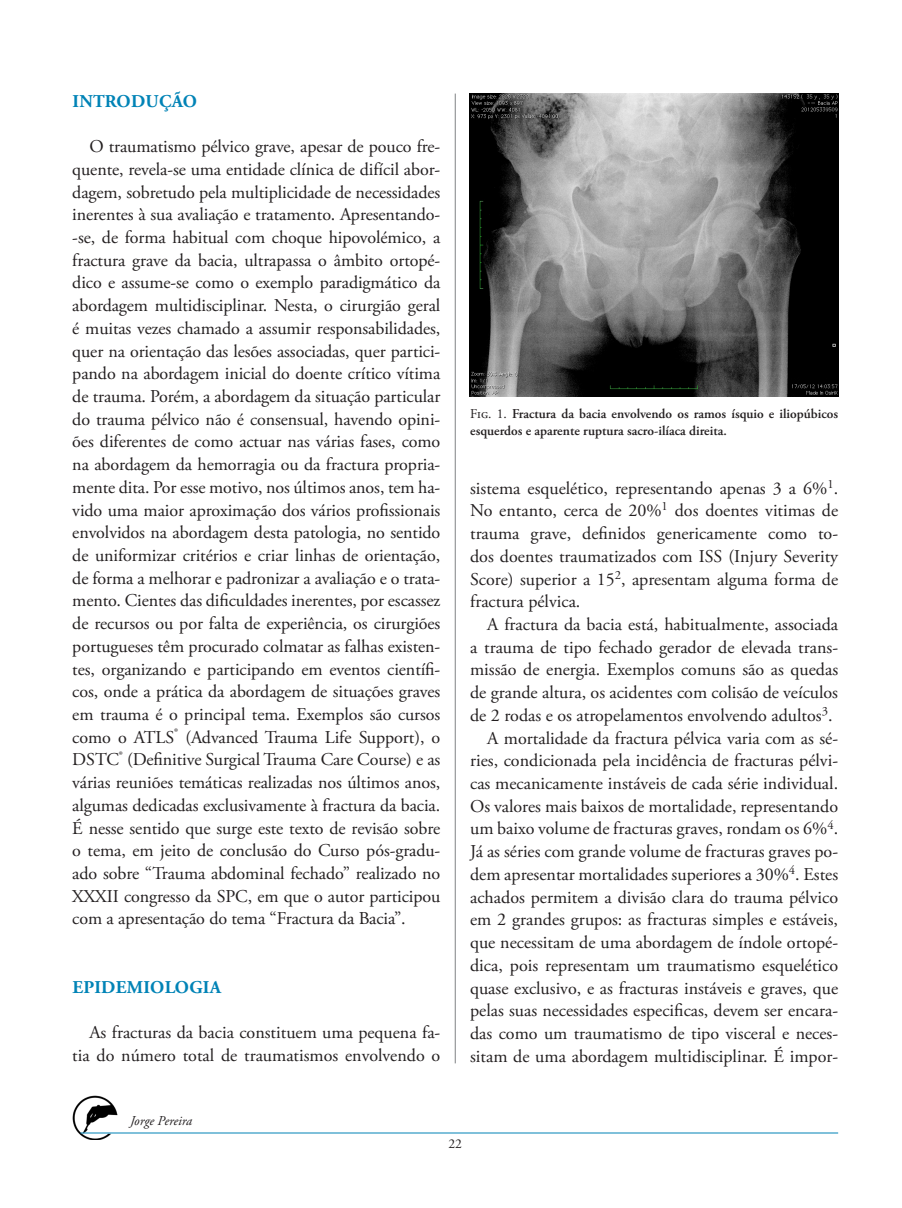
<style>
.page{position:relative;width:902px;height:1208px;background:#fff}
.page>*{position:absolute;margin:0;border:0;box-sizing:border-box;transform-origin:0 0}
.Texto_colunas{font:18px/22.6px "Adobe Garamond Pro";color:#231f20;text-align:justify}
.TITULOS{font:700 18px "Adobe Garamond Pro";letter-spacing:.015em;color:#0083b6}
.RESUMOS{font:700 18px "Adobe Garamond Pro";letter-spacing:.015em;color:#0083b6}
.Legendas{font:600 13.5px/16.5px "Adobe Garamond Pro";color:#231f20}
.t1{font:italic 13.5px "Adobe Garamond Pro";color:#231f20}
.t2{font:13.5px "Adobe Garamond Pro";color:#231f20}
.s1{font-weight:400}
</style>
<div class="page">
<hr style="left:455px;top:94px;width:1px;height:969px;background:#808285">
<img style="left:72px;top:1095px;width:46px;height:45px">
<hr style="left:81px;top:1132px;width:757px;height:1px;background:#0083b6">
<img style="left:469px;top:94px;width:369px;height:302px">
<p class="RESUMOS" style="left:72px;top:90px;width:126px">INTRODUÇÃO</p>
<p class="Texto_colunas" style="left:72px;top:136px;width:369px;text-indent:17px">O traumatismo pélvico grave, apesar de pouco fre&shy;quente, revela-se uma entidade clínica de difícil abor&shy;dagem, sobretudo pela multiplicidade de necessidades inerentes à sua avaliação e tratamento. Apresentando--se, de forma habitual com choque hipovolémico, a fractura grave da bacia, ultrapassa o âmbito ortopé&shy;dico e assume-se como o exemplo paradigmático da abordagem multidisciplinar. Nesta, o cirurgião geral é muitas vezes chamado a assumir responsabilidades, quer na orientação das lesões associadas, quer partici&shy;pando na abordagem inicial do doente crítico vítima de trauma. Porém, a abordagem da situação particular do trauma pélvico não é consensual, havendo opini&shy;ões diferentes de como actuar nas várias fases, como na abordagem da hemorragia ou da fractura propria&shy;mente dita. Por esse motivo, nos últimos anos, tem ha&shy;vido uma maior aproximação dos vários profissionais envolvidos na abordagem desta patologia, no sentido de uniformizar critérios e criar linhas de orientação, de forma a melhorar e padronizar a avaliação e o trata&shy;mento. Cientes das dificuldades inerentes, por escassez de recursos ou por falta de experiência, os cirurgiões portugueses têm procurado colmatar as falhas existen&shy;tes, organizando e participando em eventos científi&shy;cos, onde a prática da abordagem de situações graves em trauma é o principal tema. Exemplos são cursos como o ATLS<sup>®</sup> (Advanced Trauma Life Support), o DSTC<sup>®</sup> (Definitive Surgical Trauma Care Course) e as várias reuniões temáticas realizadas nos últimos anos, algumas dedicadas exclusivamente à fractura da bacia.<br>É nesse sentido que surge este texto de revisão sobre o tema, em jeito de conclusão do Curso pós-gradu&shy;ado sobre “Trauma abdominal fechado” realizado no XXXII congresso da SPC, em que o autor participou com a apresentação do tema “Fractura da Bacia”.</p>
<p class="TITULOS" style="left:72px;top:976px;width:150px">EPIDEMIOLOGIA</p>
<p class="Texto_colunas" style="left:72px;top:1021px;width:369px;text-align:right">As fracturas da bacia constituem uma pequena fa&shy;tia do número total de traumatismos envolvendo o</p>
<p class="Legendas" style="left:470px;top:406px;width:369px"><span class="s1">Fig. 1 .</span> Fractura da bacia envolvendo os ramos ísquio e iliopúbicos esquerdos e aparente ruptura sacro-ilíaca direita.</p>
<p class="Texto_colunas" style="left:470px;top:477px;width:369px">sistema esquelético, representando apenas 3 a 6%<sup>1</sup> .<br>No entanto, cerca de 20%<sup>1</sup> dos doentes vitimas de trauma grave, definidos genericamente como to&shy;dos doentes traumatizados com ISS (Injury Severity Score) superior a 1 5<sup>2</sup>, apresentam alguma forma de fractura pélvica.</p>
<p class="Texto_colunas" style="left:470px;top:613px;width:369px;text-indent:17px">A fractura da bacia está, habitualmente, associada a trauma de tipo fechado gerador de elevada trans&shy;missão de energia. Exemplos comuns são as quedas de grande altura, os acidentes com colisão de veículos de 2 rodas e os atropelamentos envolvendo adultos<sup>3</sup>.</p>
<p class="Texto_colunas" style="left:470px;top:727px;width:369px;text-indent:17px">A mortalidade da fractura pélvica varia com as sé&shy;ries, condicionada pela incidência de fracturas pélvi&shy;cas mecanicamente instáveis de cada série individual.<br>Os valores mais baixos de mortalidade, representando um baixo volume de fracturas graves, rondam os 6%<sup>4</sup>.<br>Já as séries com grande volume de fracturas graves po&shy;dem apresentar mortalidades superiores a 30%<sup>4</sup>. Estes achados permitem a divisão clara do trauma pélvico em 2 grandes grupos: as fracturas simples e estáveis, que necessitam de uma abordagem de índole ortopé&shy;dica, pois representam um traumatismo esquelético quase exclusivo, e as fracturas instáveis e graves, que pelas suas necessidades especificas, devem ser encara&shy;das como um traumatismo de tipo visceral e neces&shy;sitam de uma abordagem multidisciplinar. É impor-</p>
<p class="t1" style="left:130px;top:1112px;width:63px">Jorge Pereira</p>
<p class="t2" style="left:448px;top:1135px;width:15px">22</p>
</div>
